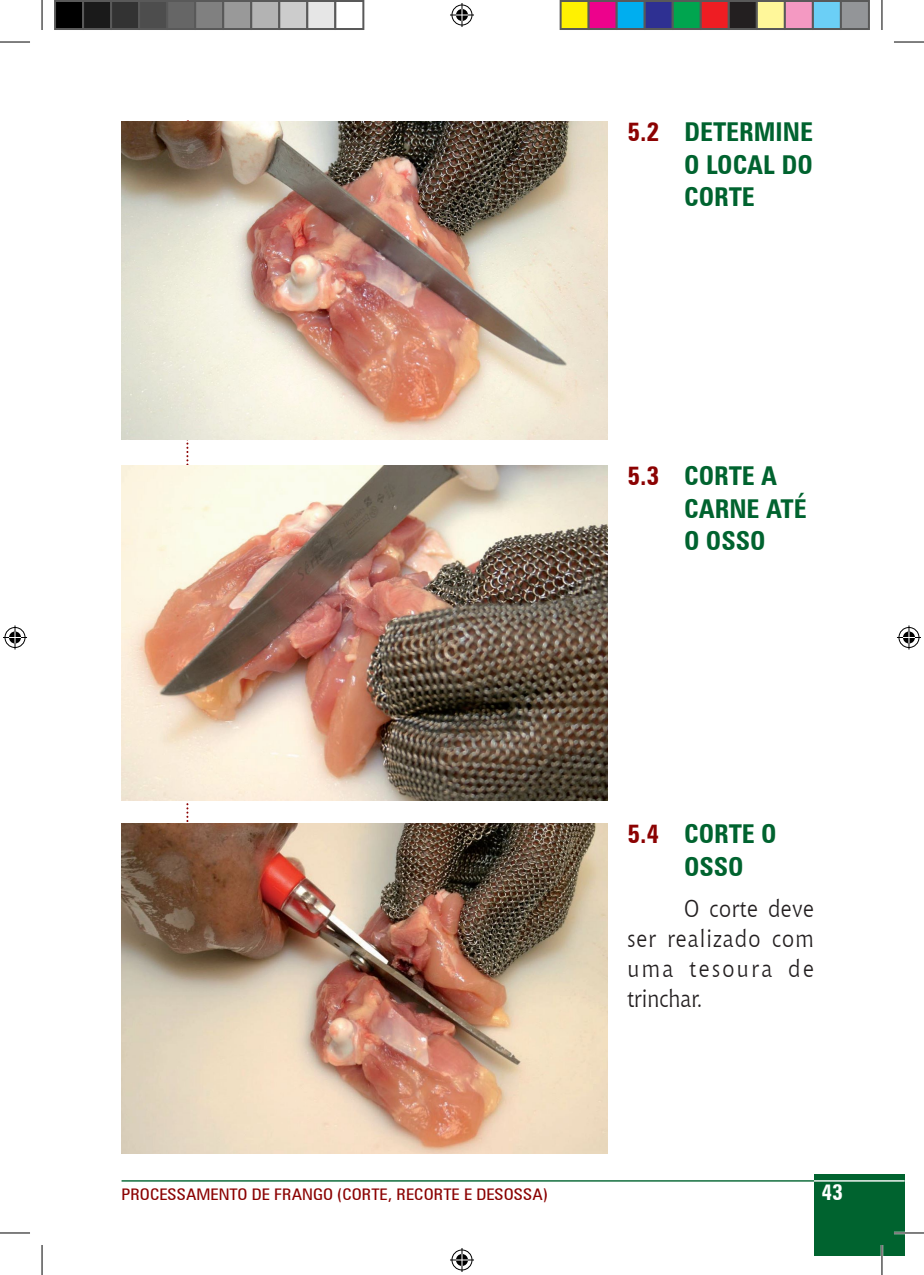
<style>
.page{position:relative;width:924px;height:1275px;background:#fff}
.page>*{position:absolute;margin:0;border:0;box-sizing:border-box;transform-origin:0 0}
.t1{font:700 condensed 26px/32.4px "Zurich BT";color:#00632f;text-align:right}
.t2{font:24px/30px "Chianti BT";letter-spacing:.05em;color:#231f20;text-align:justify;scale:.9 1}
.t3{font:700 condensed 22px "Zurich BT";color:#fff}
.t4{font:condensed 16px "Zurich BT";color:#8b0202;scale:1.1 1}
.s1{color:#8b0202}
</style>
<div class="page">
<svg style="left:186px;top:120px;width:2px;height:702px"></svg>
<hr style="left:121px;top:1180px;width:692px;height:1px;background:#00632f">
<div style="left:813px;top:1174px;width:91px;height:81px;background:#00632f"></div>
<hr style="left:813px;top:1180px;width:91px;height:1px;background:#fff">
<img style="left:121px;top:121px;width:486px;height:318px">
<img style="left:121px;top:465px;width:486px;height:335px">
<img style="left:121px;top:823px;width:486px;height:330px">
<hr style="left:893px;top:1231px;width:30px;height:3px;background:#fff">
<hr style="left:880px;top:1245px;width:2px;height:30px;background:#fff">
<hr style="left:0;top:42px;width:30px;height:1px;background:#000">
<hr style="left:893px;top:42px;width:30px;height:1px;background:#000">
<hr style="left:0;top:1232px;width:30px;height:1px;background:#000">
<hr style="left:893px;top:1232px;width:30px;height:1px;background:#000">
<hr style="left:42px;top:0;width:1px;height:30px;background:#000">
<hr style="left:42px;top:1245px;width:1px;height:30px;background:#000">
<hr style="left:881px;top:0;width:1px;height:30px;background:#000">
<hr style="left:881px;top:1245px;width:1px;height:30px;background:#000">
<svg style="left:450px;top:3px;width:24px;height:24px"></svg>
<svg style="left:450px;top:1248px;width:24px;height:24px"></svg>
<svg style="left:3px;top:625px;width:24px;height:24px"></svg>
<svg style="left:897px;top:625px;width:23px;height:24px"></svg>
<div style="left:55px;top:1px;width:28px;height:28px;background:#000"></div>
<div style="left:54px;top:0;width:30px;height:30px;border:2px solid #595959"></div>
<div style="left:83px;top:1px;width:28px;height:28px;background:#1a1a1a"></div>
<div style="left:82px;top:0;width:30px;height:30px;border:2px solid #595959"></div>
<div style="left:111px;top:1px;width:28px;height:28px;background:#333"></div>
<div style="left:110px;top:0;width:30px;height:30px;border:2px solid #595959"></div>
<div style="left:139px;top:1px;width:28px;height:28px;background:#4d4d4d"></div>
<div style="left:138px;top:0;width:30px;height:30px;border:2px solid #595959"></div>
<div style="left:167px;top:1px;width:28px;height:28px;background:#666"></div>
<div style="left:166px;top:0;width:30px;height:30px;border:2px solid #595959"></div>
<div style="left:195px;top:1px;width:28px;height:28px;background:#808080"></div>
<div style="left:194px;top:0;width:30px;height:30px;border:2px solid #595959"></div>
<div style="left:223px;top:1px;width:28px;height:28px;background:#999"></div>
<div style="left:222px;top:0;width:30px;height:30px;border:2px solid #595959"></div>
<div style="left:251px;top:1px;width:28px;height:28px;background:#b3b3b3"></div>
<div style="left:250px;top:0;width:30px;height:30px;border:2px solid #595959"></div>
<div style="left:279px;top:1px;width:28px;height:28px;background:#ccc"></div>
<div style="left:278px;top:0;width:30px;height:30px;border:2px solid #595959"></div>
<div style="left:307px;top:1px;width:28px;height:28px;background:#e6e6e6"></div>
<div style="left:306px;top:0;width:30px;height:30px;border:2px solid #595959"></div>
<div style="left:334px;top:0;width:30px;height:30px;border:2px solid #595959"></div>
<div style="left:560px;top:1px;width:28px;height:28px;background:#fff101"></div>
<div style="left:559px;top:0;width:30px;height:30px;border:2px solid #595959"></div>
<div style="left:588px;top:1px;width:28px;height:28px;background:#ed028c"></div>
<div style="left:587px;top:0;width:30px;height:30px;border:2px solid #595959"></div>
<div style="left:616px;top:1px;width:28px;height:28px;background:#00aeef"></div>
<div style="left:615px;top:0;width:30px;height:30px;border:2px solid #595959"></div>
<div style="left:644px;top:1px;width:28px;height:28px;background:#2e3092"></div>
<div style="left:643px;top:0;width:30px;height:30px;border:2px solid #595959"></div>
<div style="left:672px;top:1px;width:28px;height:28px;background:#00a54f"></div>
<div style="left:671px;top:0;width:30px;height:30px;border:2px solid #595959"></div>
<div style="left:700px;top:1px;width:28px;height:28px;background:#ee1d23"></div>
<div style="left:699px;top:0;width:30px;height:30px;border:2px solid #595959"></div>
<div style="left:728px;top:1px;width:28px;height:28px;background:#231f20"></div>
<div style="left:727px;top:0;width:30px;height:30px;border:2px solid #595959"></div>
<div style="left:756px;top:1px;width:28px;height:28px;background:#fff79a"></div>
<div style="left:755px;top:0;width:30px;height:30px;border:2px solid #595959"></div>
<div style="left:784px;top:1px;width:28px;height:28px;background:#f499c2"></div>
<div style="left:783px;top:0;width:30px;height:30px;border:2px solid #595959"></div>
<div style="left:812px;top:1px;width:28px;height:28px;background:#6bcff6"></div>
<div style="left:811px;top:0;width:30px;height:30px;border:2px solid #595959"></div>
<div style="left:840px;top:1px;width:28px;height:28px;background:#939598"></div>
<div style="left:839px;top:0;width:30px;height:30px;border:2px solid #595959"></div>
<p class="t1" style="left:627px;top:116px;width:93px"><span class="s1">5.2</span> DETERMINE<br>O LOCAL</p>
<p class="t1" style="left:781px;top:148px;width:16px">DO</p>
<p class="t1" style="left:683px;top:181px;width:15px">CORTE</p>
<p class="t1" style="left:627px;top:459px;width:86px"><span class="s1">5.3</span> CORTE</p>
<p class="t1" style="left:761px;top:459px;width:17px">A</p>
<p class="t1" style="left:683px;top:492px;width:16px">CARNE</p>
<p class="t1" style="left:765px;top:492px;width:42px">AT É</p>
<p class="t1" style="left:683px;top:524px;width:38px">O OSSO</p>
<p class="t1" style="left:627px;top:817px;width:86px"><span class="s1">5.4</span> CORTE</p>
<p class="t1" style="left:761px;top:817px;width:14px">O</p>
<p class="t1" style="left:683px;top:850px;width:16px">OSSO</p>
<p class="t2" style="left:627px;top:892px;width:209px;text-indent:57px">O corte deve ser realizado com uma tesoura de trinchar.</p>
<p class="t4" style="left:121px;top:1184px;width:389px">PROCESSAMENTO DE FRANGO (CORTE, RECORTE E DESOSSA)</p>
<p class="t3" style="left:821px;top:1179px;width:23px">43</p>
</div>
